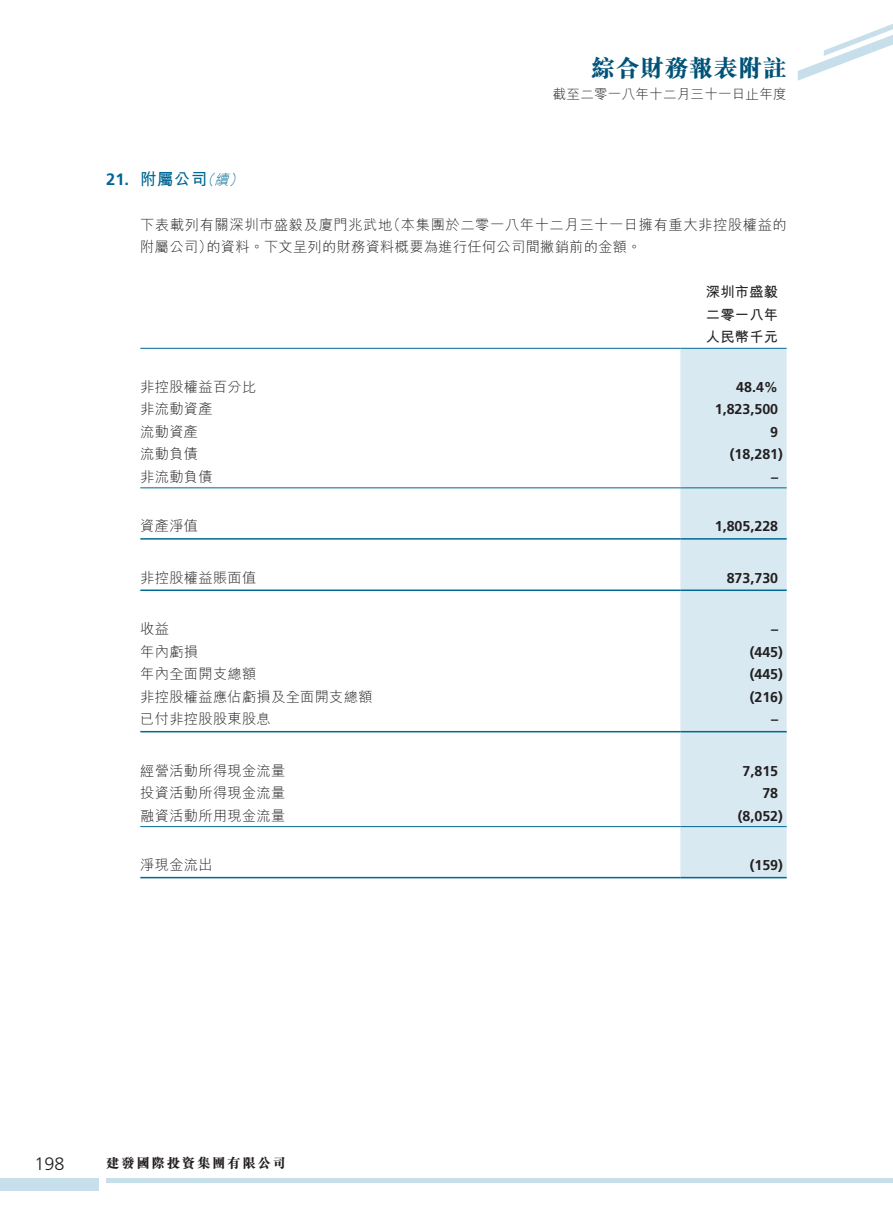
<style>
.page{position:relative;width:893px;height:1212px;background:#fff}
.page>*{position:absolute;margin:0;border:0;box-sizing:border-box;transform-origin:0 0}
.t1{font:800 24px "M Sung HK";letter-spacing:.02em;color:#005377}
.t2{font:300 18px "Frutiger LT Std";color:#231f20}
._01_H1{font:700 16.5px "M Hei HK";color:#006893}
._50_Table_txt{font:300 14.25px "M Hei HK";letter-spacing:.02em;color:#231f20}
._00_txt{font:300 14.25px/22.5px "M Hei HK";letter-spacing:.045em;color:#231f20}
._50_Table_txt-2{font:700 14.25px "Frutiger LT Std";color:#231f20}
._50_Table_txt-3{font:700 14.25px "M Hei HK";letter-spacing:.02em;color:#231f20}
.t3{font:300 13.5px "M Hei HK";letter-spacing:.02em;color:#231f20}
.t4{font:800 13.5px "M Sung HK";letter-spacing:.12em;color:#231f20}
.s1{font-family:"Frutiger LT Std"}
.s2{font-weight:300;font-style:italic;font-size:14.25px}
</style>
<div class="page">
<div style="left:0;top:1178px;width:99px;height:13px;background:#c7dfeb"></div>
<hr style="left:106px;top:1178px;width:787px;height:4px;background:#c7dfeb">
<svg style="left:798px;top:24px;width:95px;height:57px"></svg>
<div style="left:680px;top:349px;width:107px;height:528px;background:#d8e9f1"></div>
<hr style="left:140px;top:348px;width:540px;height:1px;background:#006893">
<hr style="left:680px;top:348px;width:107px;height:1px;background:#006893">
<hr style="left:140px;top:487px;width:540px;height:1px;background:#006893">
<hr style="left:680px;top:487px;width:107px;height:1px;background:#006893">
<hr style="left:140px;top:538px;width:540px;height:2px;background:#006893">
<hr style="left:680px;top:538px;width:107px;height:2px;background:#006893">
<hr style="left:140px;top:589px;width:540px;height:2px;background:#006893">
<hr style="left:680px;top:589px;width:107px;height:2px;background:#006893">
<hr style="left:140px;top:731px;width:540px;height:1px;background:#006893">
<hr style="left:680px;top:731px;width:107px;height:1px;background:#006893">
<hr style="left:140px;top:826px;width:540px;height:1px;background:#006893">
<hr style="left:680px;top:826px;width:107px;height:1px;background:#006893">
<hr style="left:140px;top:877px;width:540px;height:1px;background:#006893">
<hr style="left:680px;top:877px;width:107px;height:1px;background:#006893">
<h1 class="t1" style="left:591px;top:56px;width:197px">綜合財務報表附註</h1>
<p class="t3" style="left:553px;top:87px;width:235px">截至二零一八年十二月三十一日止年度</p>
<p class="_01_H1" style="left:106px;top:167px;width:141px"><span class="s1">21.</span> 附屬公司<span class="s2">（續）</span></p>
<p class="_00_txt" style="left:140px;top:213px;width:648px">下表載列有關深圳巿盛毅及廈門兆武地（本集團於二零一八年十二月三十一日擁有重大非控股權益的附屬公司）的資料。下文呈列的財務資料概要為進行任何公司間撇銷前的金額。</p>
<p class="_50_Table_txt-3" style="left:706px;top:282px;width:74px">深圳市盛毅</p>
<p class="_50_Table_txt-3" style="left:706px;top:304px;width:74px">二零一八年</p>
<p class="_50_Table_txt-3" style="left:706px;top:327px;width:74px">人民幣千元</p>
<p class="_50_Table_txt" style="left:140px;top:379px;width:117px">非控股權益百分比</p>
<p class="_50_Table_txt-2" style="left:736px;top:378px;width:43px">48.4%</p>
<p class="_50_Table_txt" style="left:140px;top:402px;width:74px">非流動資產</p>
<p class="_50_Table_txt-2" style="left:715px;top:401px;width:65px">1,823,500</p>
<p class="_50_Table_txt" style="left:140px;top:424px;width:59px">流動資產</p>
<p class="_50_Table_txt-2" style="left:770px;top:423px;width:9px">9</p>
<p class="_50_Table_txt" style="left:140px;top:447px;width:59px">流動負債</p>
<p class="_50_Table_txt-2" style="left:730px;top:446px;width:55px">(18,281)</p>
<p class="_50_Table_txt" style="left:140px;top:469px;width:74px">非流動負債</p>
<p class="_50_Table_txt-2" style="left:771px;top:468px;width:9px">–</p>
<p class="_50_Table_txt" style="left:140px;top:519px;width:59px">資產淨值</p>
<p class="_50_Table_txt-2" style="left:715px;top:518px;width:65px">1,805,228</p>
<p class="_50_Table_txt" style="left:140px;top:570px;width:117px">非控股權益賬面值</p>
<p class="_50_Table_txt-2" style="left:727px;top:569px;width:53px">873,730</p>
<p class="_50_Table_txt" style="left:140px;top:622px;width:30px">收益</p>
<p class="_50_Table_txt-2" style="left:771px;top:621px;width:9px">–</p>
<p class="_50_Table_txt" style="left:140px;top:644px;width:59px">年內虧損</p>
<p class="_50_Table_txt-2" style="left:750px;top:643px;width:35px">(445)</p>
<p class="_50_Table_txt" style="left:140px;top:667px;width:117px">年內全面開支總額</p>
<p class="_50_Table_txt-2" style="left:750px;top:666px;width:35px">(445)</p>
<p class="_50_Table_txt" style="left:140px;top:689px;width:234px">非控股權益應佔虧損及全面開支總額</p>
<p class="_50_Table_txt-2" style="left:750px;top:688px;width:35px">(216)</p>
<p class="_50_Table_txt" style="left:140px;top:712px;width:132px">已付非控股股東股息</p>
<p class="_50_Table_txt-2" style="left:771px;top:711px;width:9px">–</p>
<p class="_50_Table_txt" style="left:140px;top:763px;width:147px">經營活動所得現金流量</p>
<p class="_50_Table_txt-2" style="left:742px;top:762px;width:37px">7,815</p>
<p class="_50_Table_txt" style="left:140px;top:785px;width:147px">投資活動所得現金流量</p>
<p class="_50_Table_txt-2" style="left:762px;top:785px;width:17px">78</p>
<p class="_50_Table_txt" style="left:140px;top:808px;width:147px">融資活動所用現金流量</p>
<p class="_50_Table_txt-2" style="left:738px;top:807px;width:47px">(8,052)</p>
<p class="_50_Table_txt" style="left:140px;top:858px;width:74px">淨現金流出</p>
<p class="_50_Table_txt-2" style="left:750px;top:857px;width:35px">(159)</p>
<p class="t2" style="left:35px;top:1153px;width:32px">198</p>
<p class="t4" style="left:106px;top:1156px;width:181px">建發國際投資集團有限公司</p>
</div>
